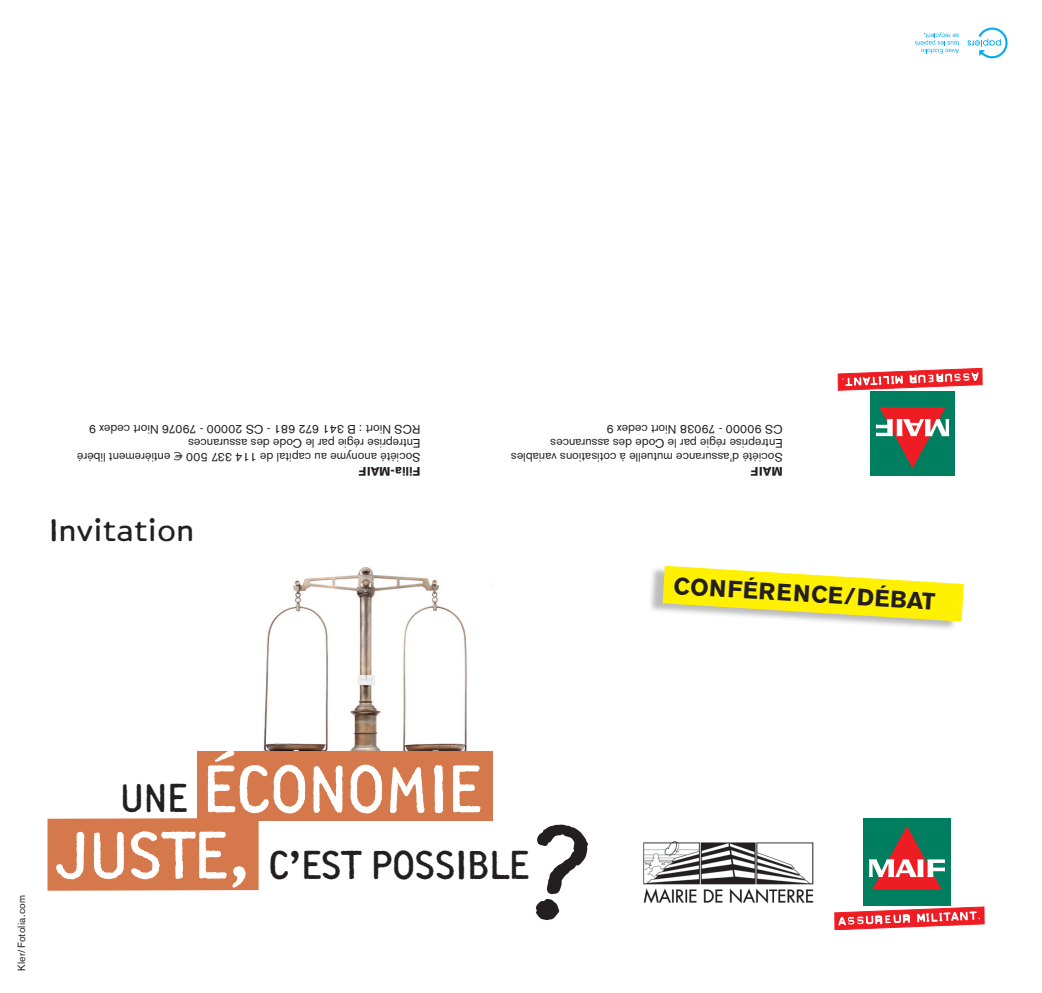
<style>
.page{position:relative;width:1042px;height:993px;background:#fff}
.page>*{position:absolute;margin:0;border:0;box-sizing:border-box;transform-origin:0 0}
.t1{font:68.25px "Artisan 12 MAIF";color:#fff}
.t2{font:40.95px "Artisan 12 MAIF";color:#231f20}
.t3{font:31.5px "Artisan 12 MAIF";letter-spacing:.02em;color:#231f20}
.t4{font:700 23.45px "Akzidenz Grotesk BE";color:#231f20}
.t5{font:12.25px/14px "Akzidenz Grotesk BE";color:#231f20}
.t6{font:700 12.25px "Akzidenz Grotesk BE";color:#231f20}
.t7{font:10.33px "Akzidenz Grotesk BE";letter-spacing:.025em;color:#231f20}
.s1{font-weight:700}
.s2{font-family:"Euro Sans Std"}
.s3{font-size:68.25px;color:#fff}
</style>
<div class="page">
<div style="left:648px;top:565px;width:311px;height:66px;background:#231f20;opacity:.3"></div>
<svg style="left:662px;top:565px;width:302px;height:56px"></svg>
<img style="left:263px;top:567px;width:204px;height:184px">
<div style="left:47px;top:818px;width:212px;height:72px;background:#d5794c"></div>
<div style="left:197px;top:751px;width:296px;height:69px;background:#d5794c"></div>
<img style="left:643px;top:841px;width:170px;height:63px">
<div style="left:870px;top:391px;width:85px;height:84px;background:#007f60"></div>
<svg style="left:838px;top:367px;width:144px;height:101px"></svg>
<div style="left:863px;top:817px;width:88px;height:88px;background:#007f60"></div>
<svg style="left:834px;top:826px;width:150px;height:103px"></svg>
<svg style="left:967px;top:28px;width:40px;height:30px"></svg>
<svg style="left:915px;top:32px;width:44px;height:22px"></svg>
<p class="t5" style="left:420px;top:478px;width:345px;rotate:-180deg"><span class="s1">Filia-MAIF<br></span>Société anonyme au capital de 114 337 500 <span class="s2">€</span> entièrement libéré Entreprise régie par le Code des assurances<br>RCS Niort : B 341 672 681 - CS 20000 - 79076 Niort cedex 9</p>
<h3 class="t3" style="left:50px;top:510px;width:146px">Invitation</h3>
<p class="t5" style="left:783px;top:464px;width:273px;rotate:-180deg">Société d’assurance mutuelle à cotisations variables<br>Entreprise régie par le Code des assurances<br>CS 90000 - 79038 Niort cedex 9</p>
<p class="t6" style="left:783px;top:478px;width:33px;rotate:-180deg">MAIF</p>
<h3 class="t4" style="left:675px;top:571px;width:264px;rotate:4deg">CONFÉRENCE/DÉBAT</h3>
<p class="t7" style="left:15px;top:970px;width:78px;rotate:-90deg">Kler/Fotolia.com</p>
<h1 class="t1" style="left:203px;top:745px;width:280px">ÉCONOMIE</h1>
<h2 class="t2" style="left:57px;top:838px;width:473px"><span class="s3">JUSTE,</span> C’EST POSSIBLE</h2>
<h2 class="t2" style="left:120px;top:772px;width:69px">UNE</h2>
</div>
